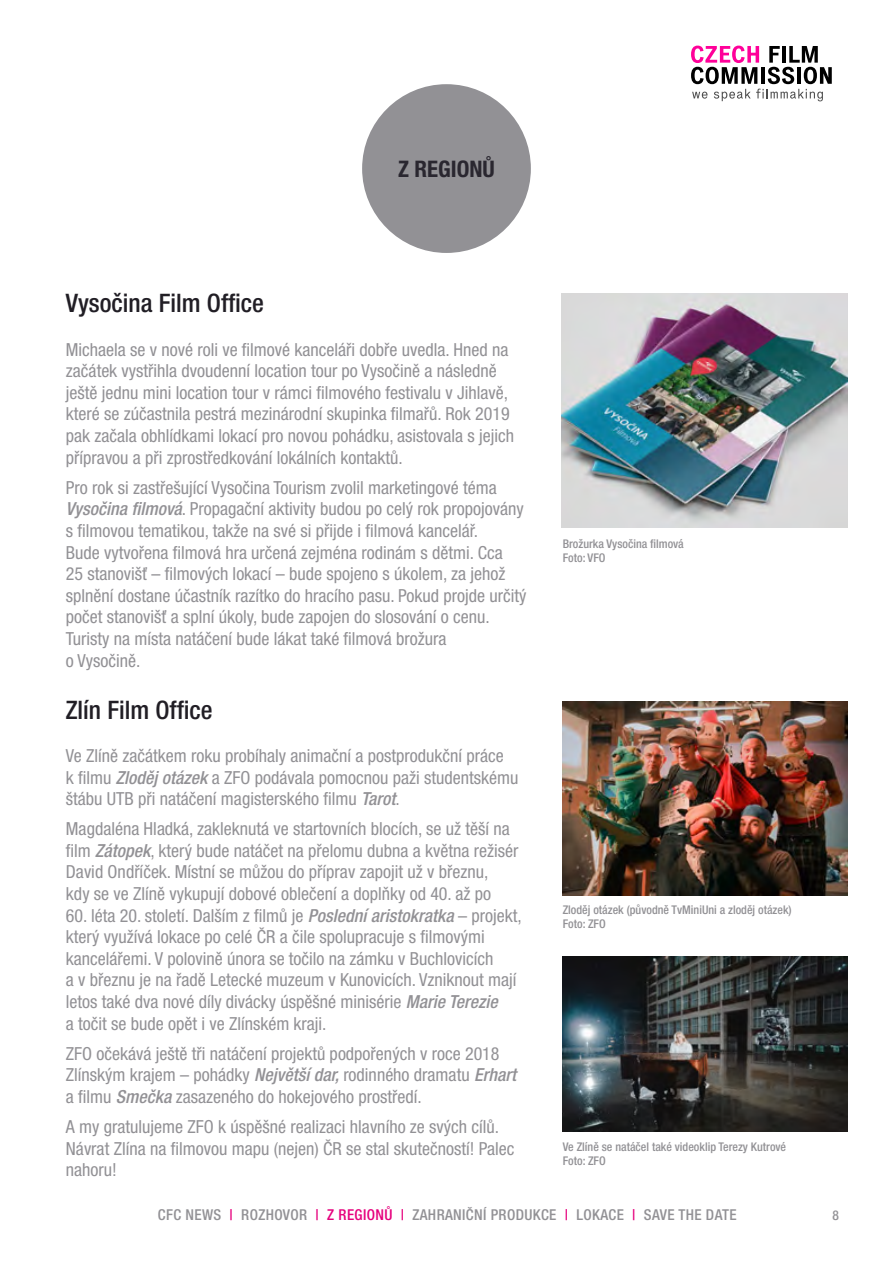
<style>
.page{position:relative;width:893px;height:1263px;background:#fff}
.page>*{position:absolute;margin:0;border:0;box-sizing:border-box;transform-origin:0 0}
.t1{font:500 condensed 25.5px "Helvetica Neue CE";color:#211e25}
.t2{font:700 22.8px "Helvetica Neue Cond CE";color:#2a2730}
.t3{font:18px/21.6px "Helvetica Neue Cond CE";color:#929195}
.t4{font:500 condensed 15px "Helvetica Neue CE";letter-spacing:.025em;color:#929195}
.t5{font:500 condensed 13.5px "Helvetica Neue CE";color:#929195}
.t6{font:500 condensed 12px/14.4px "Helvetica Neue CE";color:#929195}
.s1{font-family:"Helvetica Neue CE";font-weight:500;font-style:italic;font-stretch:condensed}
.s2{color:#e6007d}
</style>
<div class="page">
<div style="left:362px;top:84px;width:169px;height:169px;background:#929195;border-radius:50%"></div>
<svg style="left:691px;top:46px;width:141px;height:55px"></svg>
<img style="left:561px;top:293px;width:286px;height:234px">
<img style="left:563px;top:702px;width:284px;height:194px">
<img style="left:563px;top:957px;width:284px;height:174px">
<p class="t2" style="left:398px;top:156px;width:98px">Z REGIONŮ</p>
<h1 class="t1" style="left:66px;top:289px;width:200px">Vysočina Film Office</h1>
<p class="t3" style="left:66px;top:338px;width:450px">Michaela se v nové roli ve filmové kanceláři dobře uvedla. Hned na začátek vystřihla dvoudenní location tour po Vysočině a následně ještě jednu mini location tour v rámci filmového festivalu v Jihlavě, které se zúčastnila pestrá mezinárodní skupinka filmařů. Rok 2019 pak začala obhlídkami lokací pro novou pohádku, asistovala s jejich přípravou a při zprostředkování lokálních kontaktů.</p>
<p class="t3" style="left:66px;top:477px;width:462px">Pro rok si zastřešující Vysočina Tourism zvolil marketingové téma <span class="s1">Vysočina filmová</span>. Propagační aktivity budou po celý rok propojovány s filmovou tematikou, takže na své si přijde i filmová kancelář.<br>Bude vytvořena filmová hra určená zejména rodinám s dětmi. Cca<br>25 stanovišť – filmových lokací – bude spojeno s úkolem, za jehož splnění dostane účastník razítko do hracího pasu. Pokud projde určitý počet stanovišť a splní úkoly, bude zapojen do slosování o cenu.<br>Turisty na místa natáčení bude lákat také filmová brožura<br>o Vysočině.</p>
<h1 class="t1" style="left:66px;top:695px;width:148px">Zlín Film Office</h1>
<p class="t3" style="left:66px;top:745px;width:454px">Ve Zlíně začátkem roku probíhaly animační a postprodukční práce<br>k filmu <span class="s1">Zloděj otázek</span> a ZFO podávala pomocnou paži studentskému štábu UTB při natáčení magisterského filmu <span class="s1">Tarot</span>.</p>
<p class="t3" style="left:66px;top:818px;width:454px">Magdaléna Hladká, zakleknutá ve startovních blocích, se už těší na film <span class="s1">Zátopek</span>, který bude natáčet na přelomu dubna a května režisér David Ondříček. Místní se můžou do příprav zapojit už v březnu,<br>kdy se ve Zlíně vykupují dobové oblečení a doplňky od 40. až po</p>
<p class="t3" style="left:66px;top:904px;width:457px">60. léta 20. století. Dalším z filmů je <span class="s1">Poslední aristokratka</span> – projekt, který využívá lokace po celé ČR a čile spolupracuje s filmovými kancelářemi. V polovině února se točilo na zámku v Buchlovicích<br>a v březnu je na řadě Letecké muzeum v Kunovicích. Vzniknout mají letos také dva nové díly divácky úspěšné minisérie <span class="s1">Marie Terezie<br></span>a točit se bude opět i ve Zlínském kraji.</p>
<p class="t3" style="left:66px;top:1043px;width:452px">ZFO očekává ještě tři natáčení projektů podpořených v roce 2018<br>Zlínským krajem – pohádky <span class="s1">Největší dar,</span> rodinného dramatu <span class="s1">Erhart </span>a filmu <span class="s1">Smečka</span> zasazeného do hokejového prostředí.</p>
<p class="t3" style="left:66px;top:1116px;width:450px">A my gratulujeme ZFO k úspěšné realizaci hlavního ze svých cílů.<br>Návrat Zlína na filmovou mapu (nejen) ČR se stal skutečností! Palec nahoru!</p>
<p class="t6" style="left:563px;top:537px;width:123px">Brožurka Vysočina filmová<br>Foto: VFO</p>
<p class="t6" style="left:563px;top:902px;width:230px">Zloděj otázek (původně TvMiniUni a zloděj otázek)<br>Foto: ZFO</p>
<p class="t6" style="left:563px;top:1139px;width:225px">Ve Zlíně se natáčel také videoklip Terezy Kutrové<br>Foto: ZFO</p>
<p class="t4" style="left:158px;top:1206px;width:580px">CFC NEWS <span class="s2">|</span> ROZHOVOR <span class="s2">| Z REGIONŮ |</span> ZAHRANIČNÍ PRODUKCE <span class="s2">|</span> LOKACE <span class="s2">|</span> SAVE THE DATE</p>
<p class="t5" style="left:832px;top:1208px;width:8px">8</p>
</div>
